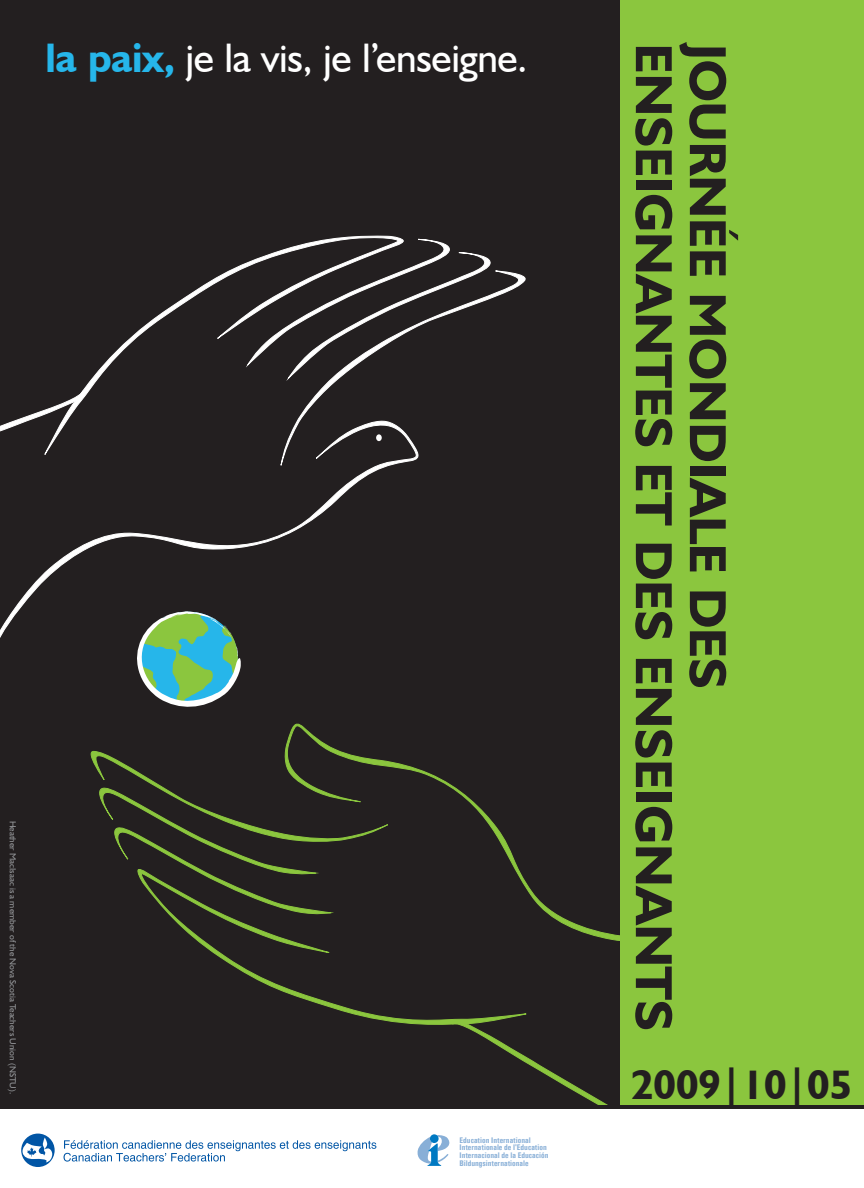
<style>
.page{position:relative;width:864px;height:1188px;background:#fff}
.page>*{position:absolute;margin:0;border:0;box-sizing:border-box;transform-origin:0 0}
.t1{font:700 52.5px "Humanist 521 BT";letter-spacing:-.01em;color:#231f20}
.t2{font:41.25px "Humanist 521 BT";letter-spacing:-.01em;color:#fff}
.t3{font:700 41.25px "Humanist 521 BT";color:#231f20}
.t4{font:9px "Humanist 521 BT";color:#939598}
.t5{font:700 condensed 8.18px/7.8px "Univers";color:#88afd7}
.s1{font-weight:700;color:#26b6ea}
</style>
<div class="page">
<div style="left:0;top:0;width:621px;height:1107px;background:#231f20"></div>
<svg style="left:170px;top:916px;width:357px;height:109px"></svg>
<svg style="left:453px;top:1021px;width:155px;height:84px"></svg>
<svg style="left:284px;top:723px;width:336px;height:223px"></svg>
<svg style="left:90px;top:750px;width:317px;height:166px"></svg>
<svg style="left:81px;top:235px;width:321px;height:163px"></svg>
<svg style="left:276px;top:270px;width:250px;height:150px"></svg>
<svg style="left:16px;top:392px;width:68px;height:28px"></svg>
<svg style="left:0;top:420px;width:419px;height:218px"></svg>
<svg style="left:247px;top:239px;width:245px;height:140px"></svg>
<svg style="left:133px;top:611px;width:108px;height:96px"></svg>
<div style="left:620px;top:0;width:244px;height:1107px;background:#8bc63e"></div>
<hr style="left:0;top:1106px;width:864px;height:3px;background:#231f20">
<svg style="left:417px;top:1135px;width:33px;height:31px"></svg>
<svg style="left:21px;top:1134px;width:355px;height:33px"></svg>
<p class="t4" style="left:19px;top:821px;width:275px;rotate:90deg">Heather MacIsaac is a member of the Nova Scotia Teachers Union (NSTU).</p>
<p class="t2" style="left:46px;top:32px;width:483px"><span class="s1">la paix,</span> je la vis, je l’enseigne.</p>
<p class="t1" style="left:686px;top:43px;width:989px;rotate:90deg">ENSEIGNANTES ET DES ENSEIGNANTS</p>
<p class="t1" style="left:740px;top:43px;width:647px;rotate:90deg">JOURNÉE MONDIALE DES</p>
<p class="t5" style="left:460px;top:1136px;width:90px">Education International<br>Internationale de l'Education<br>Internacional de la Educación<br>Bildungsinternationale</p>
<p class="t3" style="left:631px;top:1059px;width:223px">2009|10|05</p>
</div>
